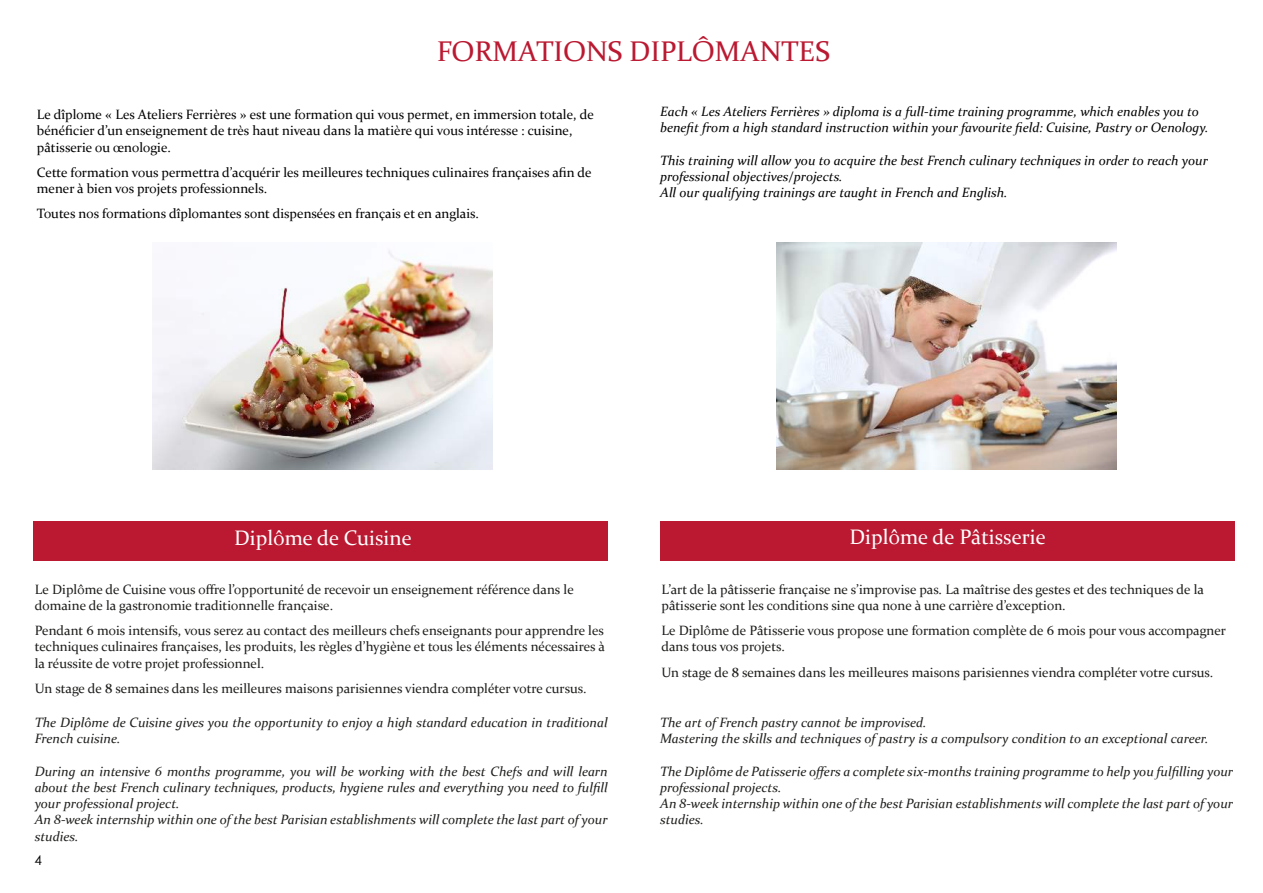
<style>
.page{position:relative;width:1263px;height:893px;background:#fff}
.page>*{position:absolute;margin:0;border:0;box-sizing:border-box;transform-origin:0 0}
.t1{font:28.5px "Constantia";color:#ba1931}
.t2{font:21px "Constantia";color:#fff}
.t3{font:13.5px/16.2px "Constantia";color:#1d1d1b}
.t4{font:italic 13.5px/16.2px "Constantia";color:#1d1d1b}
.t5{font:13.5px/16.2px "Constantia";color:#000}
.t6{font:italic 13.5px/16.2px "Constantia";color:#000}
.t7{font:13.5px "Century Gothic";color:#000}
</style>
<div class="page">
<div style="left:33px;top:522px;width:575px;height:39px;background:#ba1931"></div>
<img style="left:153px;top:250px;width:340px;height:219px">
<div style="left:660px;top:522px;width:574px;height:39px;background:#ba1931"></div>
<img style="left:776px;top:242px;width:341px;height:227px">
<h1 class="t1" style="left:437px;top:32px;width:394px">FORMATIONS DIPLÔMANTES</h1>
<p class="t5" style="left:37px;top:106px;width:558px">Le dîplome « Les Ateliers Ferrières » est une formation qui vous permet, en immersion totale, de bénéficier d’un enseignement de très haut niveau dans la matière qui vous intéresse : cuisine, pâtisserie ou œnologie.</p>
<p class="t5" style="left:37px;top:163px;width:556px">Cette formation vous permettra d’acquérir les meilleures techniques culinaires françaises afin de mener à bien vos projets professionnels.</p>
<p class="t5" style="left:37px;top:205px;width:443px">Toutes nos formations dîplomantes sont dispensées en français et en anglais.</p>
<p class="t6" style="left:660px;top:103px;width:550px">Each « Les Ateliers Ferrières » diploma is a full-time training programme, which enables you to benefit from a high standard instruction within your favourite field: Cuisine, Pastry or Oenology.</p>
<p class="t6" style="left:660px;top:151px;width:549px">This training will allow you to acquire the best French culinary techniques in order to reach your professional objectives/projects.<br>All our qualifying trainings are taught in French and English.</p>
<h2 class="t2" style="left:234px;top:523px;width:179px">Diplôme de Cuisine</h2>
<p class="t3" style="left:35px;top:580px;width:540px">Le Diplôme de Cuisine vous offre l’opportunité de recevoir un enseignement référence dans le domaine de la gastronomie traditionnelle française.</p>
<p class="t3" style="left:35px;top:622px;width:572px;text-align:justify">Pendant 6 mois intensifs, vous serez au contact des meilleurs chefs enseignants pour apprendre les techniques culinaires françaises, les produits, les règles d’hygiène et tous les éléments nécessaires à la réussite de votre projet professionnel.</p>
<p class="t3" style="left:35px;top:679px;width:553px">Un stage de 8 semaines dans les meilleures maisons parisiennes viendra compléter votre cursus.</p>
<p class="t4" style="left:35px;top:714px;width:574px">The Diplôme de Cuisine gives you the opportunity to enjoy a high standard education in traditional<br>French cuisine.</p>
<p class="t4" style="left:35px;top:762px;width:575px">During an intensive 6 months programme, you will be working with the best Chefs and will learn about the best French culinary techniques, products, hygiene rules and everything you need to fulfill your professional project.<br>An 8-week internship within one of the best Parisian establishments will complete the last part of your studies.</p>
<p class="t7" style="left:34px;top:850px;width:9px">4</p>
<h2 class="t2" style="left:849px;top:522px;width:198px">Diplôme de Pâtisserie</h2>
<p class="t3" style="left:661px;top:580px;width:544px">L’art de la pâtisserie française ne s’improvise pas. La maîtrise des gestes et des techniques de la pâtisserie sont les conditions sine qua none à une carrière d’exception.</p>
<p class="t3" style="left:661px;top:622px;width:566px">Le Diplôme de Pâtisserie vous propose une formation complète de 6 mois pour vous accompagner dans tous vos projets.</p>
<p class="t3" style="left:661px;top:663px;width:553px">Un stage de 8 semaines dans les meilleures maisons parisiennes viendra compléter votre cursus.</p>
<p class="t4" style="left:660px;top:714px;width:550px">The art of French pastry cannot be improvised.<br>Mastering the skills and techniques of pastry is a compulsory condition to an exceptional career.</p>
<p class="t4" style="left:660px;top:762px;width:574px">The Diplôme de Patisserie offers a complete six-months training programme to help you fulfilling your professional projects.<br>An 8-week internship within one of the best Parisian establishments will complete the last part of your studies.</p>
</div>
